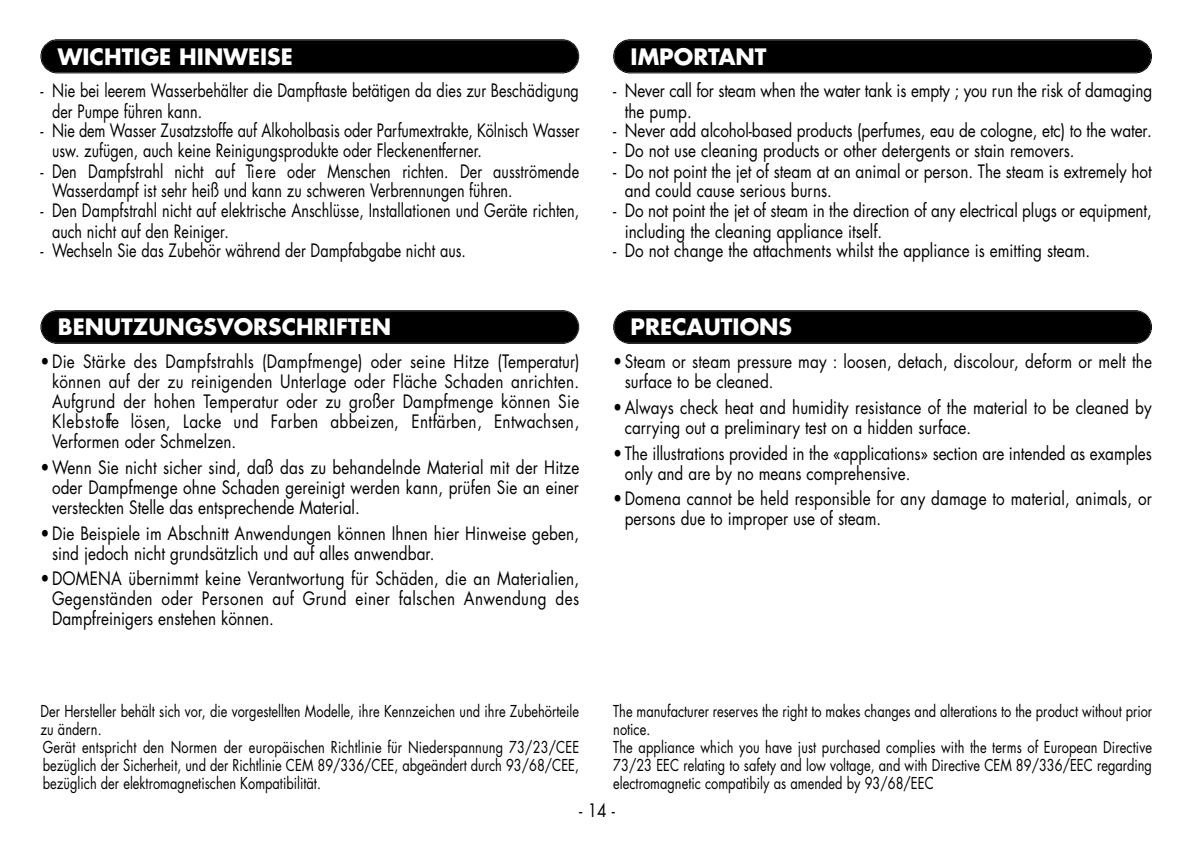
<style>
.page{position:relative;width:1191px;height:842px;background:#fff}
.page>*{position:absolute;margin:0;border:0;box-sizing:border-box;transform-origin:0 0}
.t1{font:700 22px "Futura";color:#fff}
.t2{font:18px/20px "Futura";color:#000;scale:.85 1}
.t3{font:18px/20.2px "Futura";color:#000;scale:.8 1}
.t4{font:16px/18px "Futura";color:#000;scale:.8 1}
</style>
<div class="page">
<svg style="left:40px;top:39px;width:539px;height:34px;background:#080808"></svg>
<svg style="left:40px;top:310px;width:539px;height:34px;background:#080808"></svg>
<svg style="left:613px;top:39px;width:539px;height:34px;background:#080808"></svg>
<svg style="left:613px;top:310px;width:539px;height:34px;background:#080808"></svg>
<p class="t1" style="left:58px;top:46px;width:237px">WICHTIGE HINWEISE</p>
<p class="t3" style="left:52px;top:82px;width:660px;text-indent:-12px">- Nie bei leerem Wasserbehälter die Dampftaste betätigen da dies zur Beschädigung der Pumpe führen kann.</p>
<p class="t3" style="left:52px;top:122px;width:661px;text-indent:-12px">- Nie dem Wasser Zusatzstoffe auf Alkoholbasis oder Parfumextrakte, Kölnisch Wasser usw. zufügen, auch keine Reinigungsprodukte oder Fleckenentferner.</p>
<p class="t3" style="left:52px;top:163px;width:661px;line-height:19.6px;text-indent:-12px">- Den Dampfstrahl nicht auf Ti e re oder Menschen richten. Der ausströmende<br>Wasserdampf ist sehr heiß und kann zu schweren Verbrennungen führen.</p>
<p class="t3" style="left:52px;top:202px;width:660px;text-indent:-12px">- Den Dampfstrahl nicht auf elektrische Anschlüsse, Installationen und Geräte richten, auch nicht auf den Reiniger.</p>
<p class="t3" style="left:41px;top:242px;width:533px">- Wechseln Sie das Zubehör während der Dampfabgabe nicht aus.</p>
<p class="t1" style="left:58px;top:317px;width:335px">BENUTZUNGSVORSCHRIFTEN</p>
<p class="t2" style="left:52px;top:353px;width:622px;text-align:justify;text-indent:-12px">•Die Stärke des Dampfstrahls (Dampfmenge) oder seine Hitze (Temperatur) können auf der zu reinigenden Unterlage oder Fläche Schaden anrichten.<br>Aufgrund der hohen Temperatur oder zu großer Dampfmenge können Sie K le b s to ffe lösen, Lacke und Farben abbeizen, Entfärben, Entwachsen, Verformen oder Schmelzen.</p>
<p class="t2" style="left:52px;top:459px;width:622px;text-align:justify;text-indent:-12px">•Wenn Sie nicht sicher sind, daß das zu behandelnde Material mit der Hitze oder Dampfmenge ohne Schaden gereinigt werden kann, prüfen Sie an einer versteckten Stelle das entsprechende Material.</p>
<p class="t2" style="left:52px;top:525px;width:621px;text-indent:-12px">•Die Beispiele im Abschnitt Anwendungen können Ihnen hier Hinweise geben, sind jedoch nicht grundsätzlich und auf alles anwendbar.</p>
<p class="t2" style="left:52px;top:570px;width:622px;text-align:justify;text-indent:-12px">•DOMENA übernimmt keine Verantwortung für Schäden, die an Materialien, Gegenständen oder Personen auf Grund einer falschen Anwendung des Dampfreinigers enstehen können.</p>
<p class="t4" style="left:41px;top:703px;width:675px">Der Hersteller behält sich vor, die vorgestellten Modelle, ihre Kennzeichen und ihre Zubehörteile zu ändern.<br>Gerät entspricht den Normen der europäischen Richtlinie für Niederspannung 73/23/CEE bezüglich der Sicherheit, und der Richtlinie CEM 89/336/CEE, abgeändert durch 93/68/CEE, bezüglich der elektromagnetischen Kompatibilität.</p>
<p class="t1" style="left:630px;top:46px;width:138px">IMPORTANT</p>
<p class="t2" style="left:625px;top:82px;width:622px;text-indent:-12px">- Never call for steam when the water tank is empty ; you run the risk of damaging the pump.</p>
<p class="t2" style="left:613px;top:122px;width:635px">- Never add alcohol-based products (perfumes, eau de cologne, etc) to the water.</p>
<p class="t2" style="left:613px;top:142px;width:544px">- Do not use cleaning products or other detergents or stain removers.</p>
<p class="t2" style="left:625px;top:163px;width:621px;text-indent:-12px">- Do not point the jet of steam at an animal or person. The steam is extremely hot and could cause serious burns.</p>
<p class="t2" style="left:625px;top:202px;width:621px;text-indent:-12px">- Do not point the jet of steam in the direction of any electrical plugs or equipment, including the cleaning appliance itself.</p>
<p class="t2" style="left:613px;top:242px;width:562px">- Do not change the attachments whilst the appliance is emitting steam.</p>
<p class="t1" style="left:630px;top:317px;width:163px">PRECAUTIONS</p>
<p class="t2" style="left:625px;top:353px;width:622px;text-indent:-12px">• Steam or steam pressure may : loosen, detach, discolour, deform or melt the surface to be cleaned.</p>
<p class="t2" style="left:625px;top:399px;width:621px;text-indent:-12px">•Always check heat and humidity resistance of the material to be cleaned by carrying out a preliminary test on a hidden surface.</p>
<p class="t2" style="left:625px;top:444px;width:621px;text-indent:-12px">• The illustrations provided in the «applications» section are intended as examples only and are by no means comprehensive.</p>
<p class="t2" style="left:625px;top:490px;width:621px;text-indent:-12px">•Domena cannot be held responsible for any damage to material, animals, or persons due to improper use of steam.</p>
<p class="t4" style="left:613px;top:703px;width:675px">The manufacturer reserves the right to makes changes and alterations to the product without prior notice.<br>The appliance which you have just purchased complies with the terms of European Directive 73/23 EEC relating to safety and low voltage, and with Directive CEM 89/336/EEC regarding electromagnetic compatibily as amended by 93/68/EEC</p>
<p class="t2" style="left:579px;top:802px;width:44px">-14-</p>
</div>
